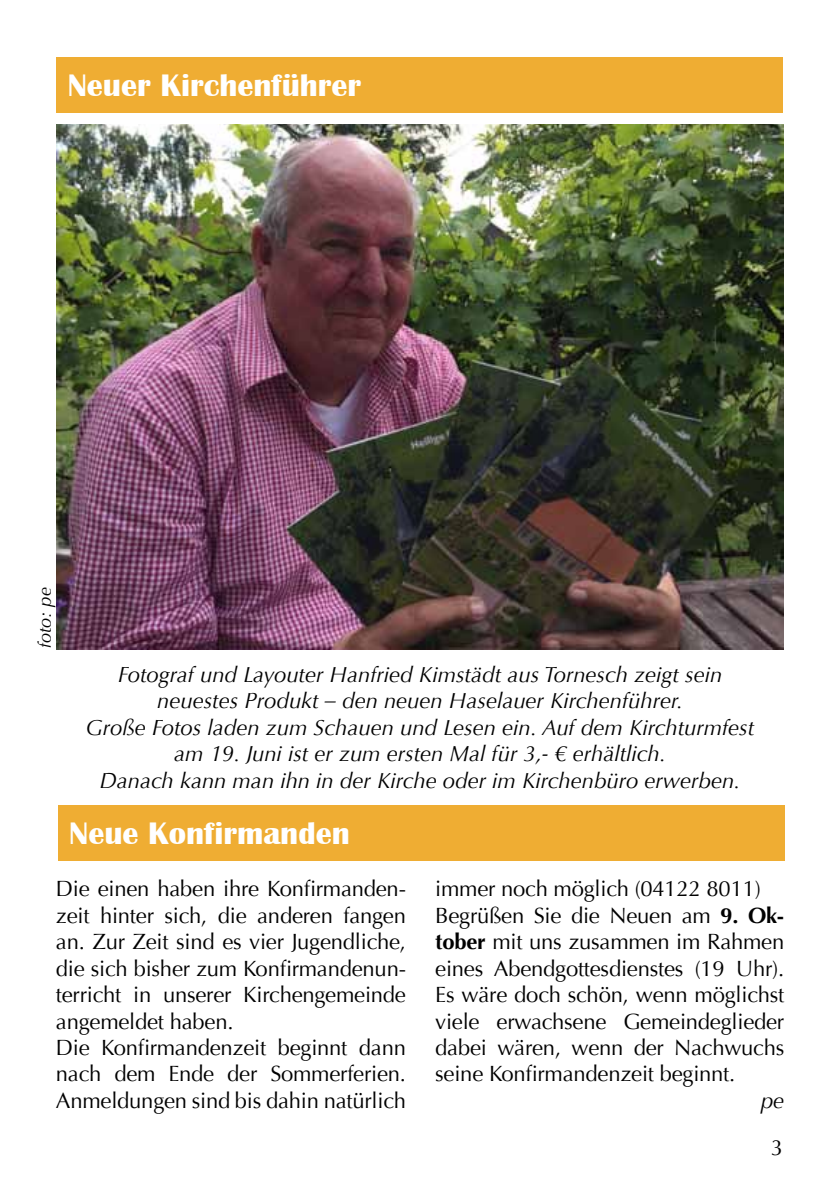
<style>
.page{position:relative;width:840px;height:1191px;background:#fff}
.page>*{position:absolute;margin:0;border:0;box-sizing:border-box;transform-origin:0 0}
.t1{font:700 32px "Britannic";color:#fff}
.t2{font:22px/26.4px "Optima";letter-spacing:-.01em;color:#000}
.t3{font:italic 22px/26.4px "Optima";color:#000;text-align:center}
.t4{font:italic 18px "Optima";color:#000}
.s1{font-weight:700}
</style>
<div class="page">
<div style="left:56px;top:57px;width:726px;height:55px;background:#efad33"></div>
<div style="left:58px;top:805px;width:725px;height:55px;background:#efad33"></div>
<img style="left:57px;top:125px;width:725px;height:524px">
<h1 class="t1" style="left:68px;top:67px;width:295px">Neuer Kirchenführer</h1>
<p class="t4" style="left:34px;top:648px;width:62px;rotate:-90deg">foto: pe</p>
<p class="t3" style="left:86px;top:661px;width:669px">Fotograf und Layouter Hanfried Kimstädt aus Tornesch zeigt sein neuestes Produkt – den neuen Haselauer Kirchenführer.<br>Große Fotos laden zum Schauen und Lesen ein. Auf dem Kirchturmfest am 19. Juni ist er zum ersten Mal für 3,- € erhältlich.<br>Danach kann man ihn in der Kirche oder im Kirchenbüro erwerben.</p>
<h1 class="t1" style="left:69px;top:815px;width:282px">Neue Konfirmanden</h1>
<p class="t2" style="left:56px;top:876px;width:351px">Die einen haben ihre Konfirmanden&shy;zeit hinter sich, die anderen fangen an. Zur Zeit sind es vier Jugendliche, die sich bisher zum Konfirmandenun&shy;terricht in unserer Kirchengemeinde angemeldet haben.<br>Die Konfirmandenzeit beginnt dann nach dem Ende der Sommerferien.<br>Anmeldungen sind bis dahin natürlich</p>
<p class="t2" style="left:435px;top:876px;width:350px">immer noch möglich (04122 8011)<br>Begrüßen Sie die Neuen am <span class="s1">9. Ok&shy;tober</span> mit uns zusammen im Rahmen eines Abendgottesdienstes (19 Uhr).<br>Es wäre doch schön, wenn möglichst viele erwachsene Gemeindeglieder dabei wären, wenn der Nachwuchs seine Konfirmandenzeit beginnt.</p>
<p class="t3" style="left:760px;top:1087px;width:25px">pe</p>
<p class="t2" style="left:770px;top:1134px;width:14px">3</p>
</div>
